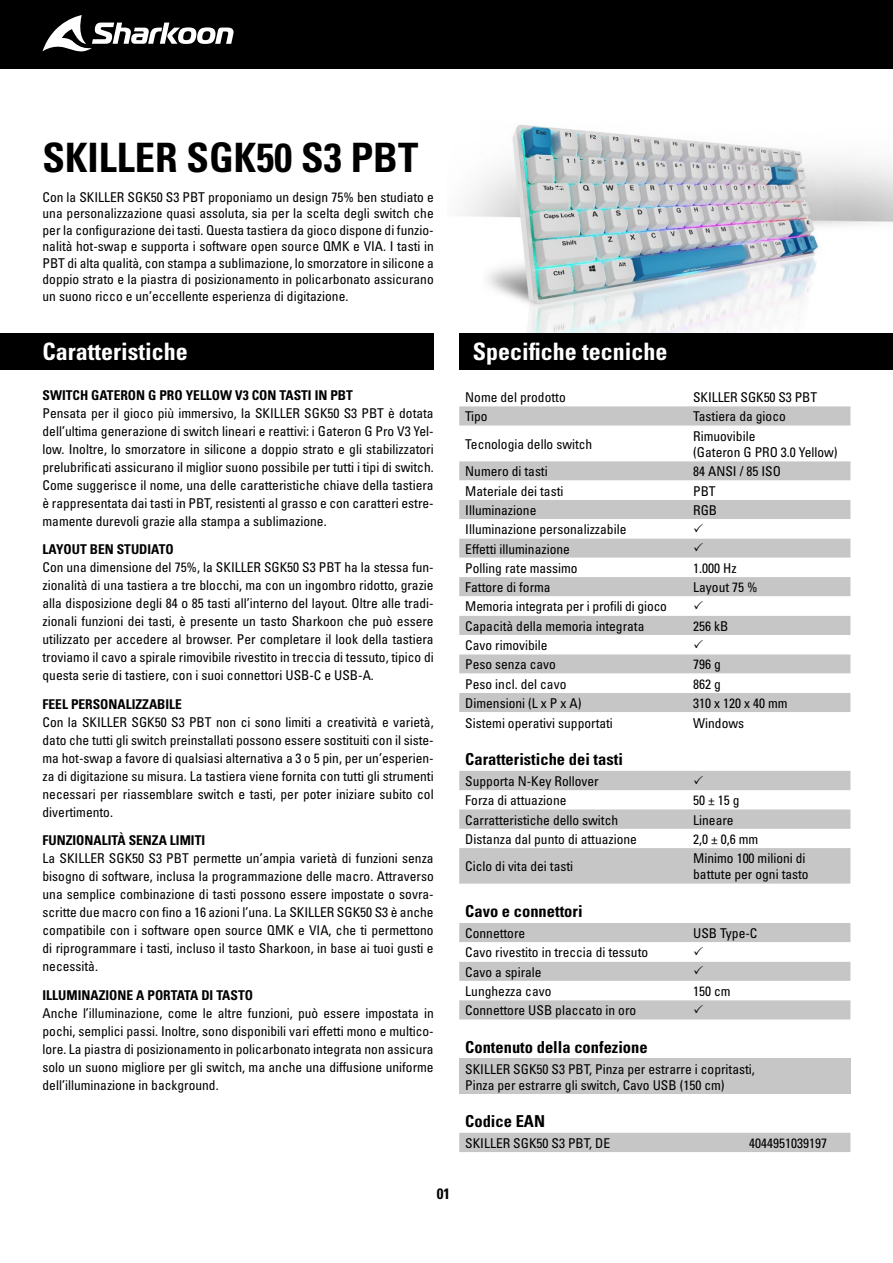
<style>
.page{position:relative;width:893px;height:1263px;background:#fff}
.page>*{position:absolute;margin:0;border:0;box-sizing:border-box;transform-origin:0 0}
.t1{font:40.5px "Univers LTCYR 67 Bold Cond";color:#000}
.t2{font:24px "Univers LTCYR 67 Bold Cond";color:#fff}
.t3{font:16.5px "Univers LTCYR 67 Bold Cond";color:#000}
.t4{font:15px "Univers LTCYR 67 Bold Cond";color:#000}
.t5{font:condensed 13.5px/18px "Univers LTCYR 57";color:#000}
.t6{font:13.5px "Univers LTCYR 67 Bold Cond";color:#000}
</style>
<div class="page">
<div style="left:0;top:0;width:893px;height:69px;background:#000"></div>
<svg style="left:43px;top:15px;width:191px;height:37px"></svg>
<img style="left:463px;top:124px;width:430px;height:209px">
<div style="left:0;top:333px;width:434px;height:37px;background:#000"></div>
<div style="left:459px;top:333px;width:434px;height:37px;background:#000"></div>
<svg style="left:459px;top:406px;width:391px;height:20px;background:#c8c8c8"></svg>
<svg style="left:459px;top:461px;width:391px;height:251px;fill:#c6c6c6"></svg>
<svg style="left:459px;top:480px;width:391px;height:20px"></svg>
<div style="left:459px;top:1058px;width:391px;height:36px;background:#c6c6c6"></div>
<div style="left:459px;top:1133px;width:391px;height:19px;background:#c6c6c6"></div>
<svg style="left:694px;top:523px;width:9px;height:9px"></svg>
<svg style="left:694px;top:543px;width:9px;height:8px"></svg>
<svg style="left:694px;top:601px;width:9px;height:8px"></svg>
<svg style="left:694px;top:639px;width:9px;height:9px"></svg>
<svg style="left:459px;top:771px;width:391px;height:112px"></svg>
<svg style="left:459px;top:923px;width:391px;height:96px"></svg>
<h1 class="t1" style="left:43px;top:132px;width:377px">SKILLER SGK50 S3 PBT</h1>
<p class="t5" style="left:43px;top:188px;width:393px;line-height:16.5px;text-align:justify">Con la SKILLER SGK50 S3 PBT proponiamo un design 75% ben studiato e una personalizzazione quasi assoluta, sia per la scelta degli switch che per la configurazione dei tasti. Questa tastiera da gioco dispone di funzio&shy;nalità hot-swap e supporta i software open source QMK e VIA. I tasti in PBT di alta qualità, con stampa a sublimazione, lo smorzatore in silicone a doppio strato e la piastra di posizionamento in policarbonato assicurano un suono ricco e un’eccellente esperienza di digitazione.</p>
<h2 class="t2" style="left:43px;top:336px;width:147px">Caratteristiche</h2>
<p class="t6" style="left:43px;top:387px;width:312px">SWITCH GATERON G PRO YELLOW V3 CON TASTI IN PBT</p>
<p class="t5" style="left:43px;top:404px;width:393px;text-align:justify">Pensata per il gioco più immersivo, la SKILLER SGK50 S3 PBT è dotata dell’ultima generazione di switch lineari e reattivi: i Gateron G Pro V3 Yel&shy;low. Inoltre, lo smorzatore in silicone a doppio strato e gli stabilizzatori prelubrificati assicurano il miglior suono possibile per tutti i tipi di switch.<br>Come suggerisce il nome, una delle caratteristiche chiave della tastiera è rappresentata dai tasti in PBT, resistenti al grasso e con caratteri estre&shy;mamente durevoli grazie alla stampa a sublimazione.</p>
<p class="t6" style="left:43px;top:541px;width:133px">LAYOUT BEN STUDIATO</p>
<p class="t5" style="left:43px;top:558px;width:393px;text-align:justify">Con una dimensione del 75%, la SKILLER SGK50 S3 PBT ha la stessa fun&shy;zionalità di una tastiera a tre blocchi, ma con un ingombro ridotto, grazie alla disposizione degli 84 o 85 tasti all’interno del layout. Oltre alle tradi&shy;zionali funzioni dei tasti, è presente un tasto Sharkoon che può essere utilizzato per accedere al browser. Per completare il look della tastiera troviamo il cavo a spirale rimovibile rivestito in treccia di tessuto, tipico di questa serie di tastiere, con i suoi connettori USB-C e USB-A.</p>
<p class="t6" style="left:43px;top:696px;width:141px">FEEL PERSONALIZZABILE</p>
<p class="t5" style="left:43px;top:713px;width:393px;text-align:justify">Con la SKILLER SGK50 S3 PBT non ci sono limiti a creatività e varietà, dato che tutti gli switch preinstallati possono essere sostituiti con il siste&shy;ma hot-swap a favore di qualsiasi alternativa a 3 o 5 pin, per un’esperien&shy;za di digitazione su misura. La tastiera viene fornita con tutti gli strumenti necessari per riassemblare switch e tasti, per poter iniziare subito col divertimento.</p>
<p class="t6" style="left:43px;top:832px;width:164px">FUNZIONALITÀ SENZA LIMITI</p>
<p class="t5" style="left:43px;top:849px;width:393px;text-align:justify">La SKILLER SGK50 S3 PBT permette un’ampia varietà di funzioni senza bisogno di software, inclusa la programmazione delle macro. Attraverso una semplice combinazione di tasti possono essere impostate o sovra&shy;scritte due macro con fino a 16 azioni l’una. La SKILLER SGK50 S3 è anche compatibile con i software open source QMK e VIA, che ti permettono di riprogrammare i tasti, incluso il tasto Sharkoon, in base ai tuoi gusti e necessità.</p>
<p class="t6" style="left:43px;top:987px;width:212px">ILLUMINAZIONE A PORTATA DI TASTO</p>
<p class="t5" style="left:43px;top:1004px;width:393px;text-align:justify">Anche l’illuminazione, come le altre funzioni, può essere impostata in pochi, semplici passi. Inoltre, sono disponibili vari effetti mono e multico&shy;lore. La piastra di posizionamento in policarbonato integrata non assicura solo un suono migliore per gli switch, ma anche una diffusione uniforme dell’illuminazione in background.</p>
<p class="t4" style="left:437px;top:1184px;width:15px">01</p>
<h2 class="t2" style="left:473px;top:336px;width:196px">Specifiche tecniche</h2>
<p class="t5" style="left:465px;top:388px;width:102px">Nome del prodotto</p>
<p class="t5" style="left:693px;top:388px;width:125px">SKILLER SGK50 S3 PBT</p>
<p class="t5" style="left:465px;top:407px;width:24px">Tipo</p>
<p class="t5" style="left:693px;top:407px;width:94px">Tastiera da gioco</p>
<p class="t5" style="left:465px;top:435px;width:129px">Tecnologia dello switch</p>
<p class="t5" style="left:693px;top:427px;width:146px;line-height:16.2px">Rimuovibile<br>(Gateron G PRO 3.0 Yellow)</p>
<p class="t5" style="left:465px;top:462px;width:84px">Numero di tasti</p>
<p class="t5" style="left:693px;top:462px;width:89px">84 ANSI / 85 ISO</p>
<p class="t5" style="left:465px;top:481px;width:100px">Materiale dei tasti</p>
<p class="t5" style="left:693px;top:481px;width:24px">PBT</p>
<p class="t5" style="left:465px;top:501px;width:73px">Illuminazione</p>
<p class="t5" style="left:693px;top:501px;width:26px">RGB</p>
<p class="t5" style="left:465px;top:519px;width:163px;line-height:19.4px">Illuminazione personalizzabile<br>Effetti illuminazione<br>Polling rate massimo</p>
<p class="t5" style="left:693px;top:559px;width:45px">1.000 Hz</p>
<p class="t5" style="left:465px;top:578px;width:87px">Fattore di forma</p>
<p class="t5" style="left:693px;top:578px;width:66px">Layout 75 %</p>
<p class="t5" style="left:465px;top:597px;width:203px;line-height:19.4px">Memoria integrata per i profili di gioco<br>Capacità della memoria integrata</p>
<p class="t5" style="left:693px;top:617px;width:37px">256 kB</p>
<p class="t5" style="left:465px;top:635px;width:92px;line-height:19.4px">Cavo rimovibile<br>Peso senza cavo</p>
<p class="t5" style="left:693px;top:655px;width:29px">796 g</p>
<p class="t5" style="left:465px;top:674px;width:103px">Peso incl. del cavo</p>
<p class="t5" style="left:693px;top:674px;width:29px">862 g</p>
<p class="t5" style="left:465px;top:694px;width:118px">Dimensioni (L x P x A)</p>
<p class="t5" style="left:693px;top:694px;width:96px">310 x 120 x 40 mm</p>
<p class="t5" style="left:465px;top:713px;width:149px">Sistemi operativi supportati</p>
<p class="t5" style="left:693px;top:713px;width:52px">Windows</p>
<p class="t3" style="left:465px;top:749px;width:159px">Caratteristiche dei tasti</p>
<p class="t5" style="left:465px;top:771px;width:135px;line-height:19.4px">Supporta N-Key Rollover<br>Forza di attuazione</p>
<p class="t5" style="left:693px;top:791px;width:48px">50 ± 15 g</p>
<p class="t5" style="left:465px;top:810px;width:154px">Carratteristiche dello switch</p>
<p class="t5" style="left:693px;top:810px;width:42px">Lineare</p>
<p class="t5" style="left:465px;top:830px;width:173px">Distanza dal punto di attuazione</p>
<p class="t5" style="left:693px;top:830px;width:67px">2,0 ± 0,6 mm</p>
<p class="t5" style="left:465px;top:857px;width:109px">Ciclo di vita dei tasti</p>
<p class="t5" style="left:693px;top:850px;width:117px;line-height:16.2px">Minimo 100 milioni di battute per ogni tasto</p>
<p class="t3" style="left:465px;top:901px;width:119px">Cavo e connettori</p>
<p class="t5" style="left:465px;top:924px;width:62px">Connettore</p>
<p class="t5" style="left:693px;top:924px;width:66px">USB Type-C</p>
<p class="t5" style="left:465px;top:942px;width:184px;line-height:19.4px">Cavo rivestito in treccia di tessuto<br>Cavo a spirale<br>Lunghezza cavo</p>
<p class="t5" style="left:693px;top:982px;width:39px">150 cm</p>
<p class="t5" style="left:465px;top:1001px;width:172px">Connettore USB placcato in oro</p>
<p class="t3" style="left:465px;top:1036px;width:184px">Contenuto della confezione</p>
<p class="t5" style="left:465px;top:1060px;width:291px;line-height:16.2px">SKILLER SGK50 S3 PBT, Pinza per estrarre i copritasti,<br>Pinza per estrarre gli switch, Cavo USB (150 cm)</p>
<p class="t3" style="left:465px;top:1111px;width:81px">Codice EAN</p>
<p class="t5" style="left:465px;top:1134px;width:146px">SKILLER SGK50 S3 PBT, DE</p>
<p class="t5" style="left:749px;top:1134px;width:79px">4044951039197</p>
</div>
